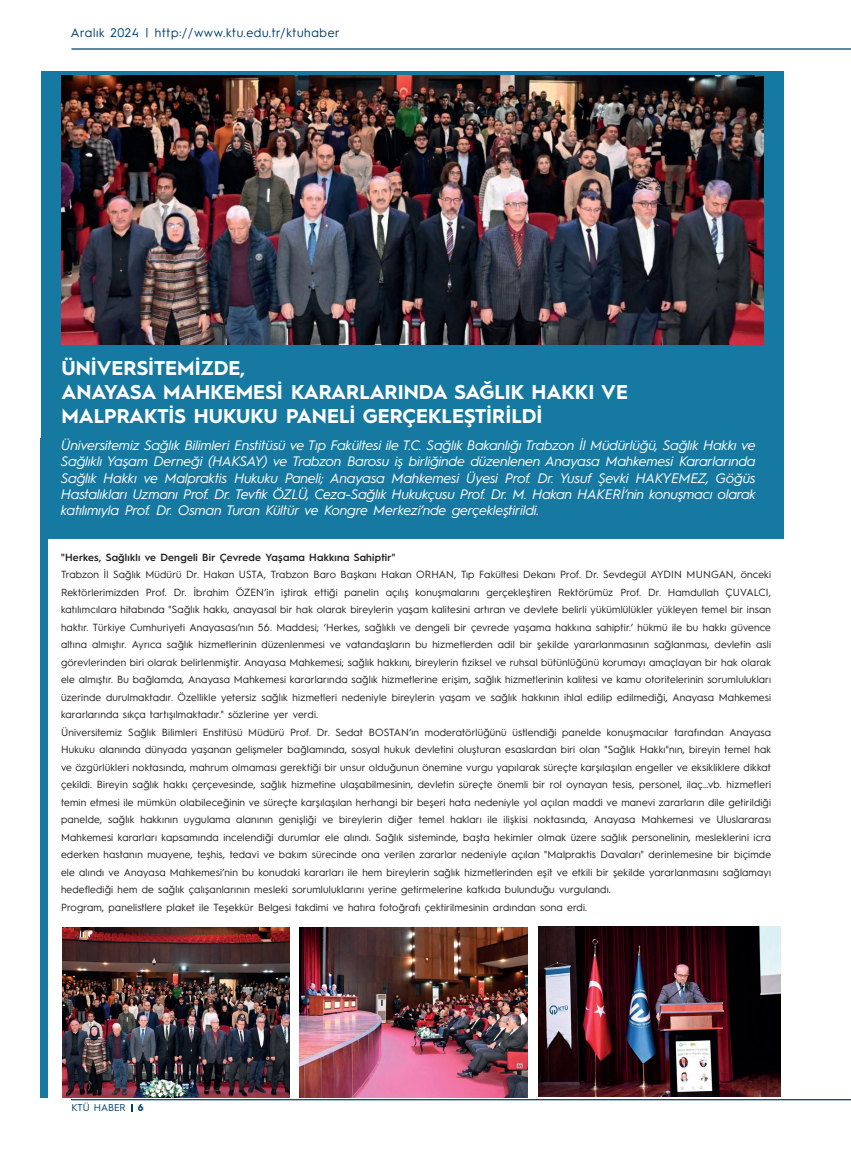
<style>
.page{position:relative;width:851px;height:1170px;background:#fff}
.page>*{position:absolute;margin:0;border:0;box-sizing:border-box;transform-origin:0 0}
.t1{font:700 20px/24px "Hurme Geometric Sans 1";color:#fff}
.t2{font:italic 13.75px/16.2px "Hurme Geometric Sans 1";color:#fff;text-align:justify}
.t3{font:12.5px "Hurme Geometric Sans 1";letter-spacing:.05em;color:#00406d}
.t4{font:10.38px/17.5px "Hurme Geometric Sans 1";letter-spacing:.02em;color:#231f20}
.t5{font:600 10.38px "Hurme Geometric Sans 1";letter-spacing:.02em;color:#231f20}
.t6{font:10px "Hurme Geometric Sans 1";color:#00406d}
.s1{font-weight:700}
</style>
<div class="page">
<hr style="left:71px;top:48px;width:779px;height:2px;background:#00406d">
<hr style="left:71px;top:1098px;width:779px;height:2px;background:#00406d">
<img style="left:62px;top:927px;width:228px;height:170px">
<img style="left:299px;top:927px;width:228px;height:170px">
<img style="left:538px;top:926px;width:242px;height:170px">
<div style="left:41px;top:71px;width:742px;height:467px;background:#1679a2"></div>
<div style="left:41px;top:438px;width:7px;height:659px;background:#1679a2"></div>
<img style="left:61px;top:76px;width:702px;height:268px">
<p class="t3" style="left:71px;top:24px;width:270px">Aralık 2024 | http://www.ktu.edu.tr/ktuhaber</p>
<h1 class="t1" style="left:61px;top:355px;width:568px">ÜNİVERSİTEMİZDE,<br>ANAYASA MAHKEMESİ KARARLARINDA SAĞLIK HAKKI VE<br>MALPRAKTİS HUKUKU PANELİ GERÇEKLEŞTİRİLDİ</h1>
<p class="t2" style="left:61px;top:436px;width:696px">Üniversitemiz Sağlık Bilimleri Enstitüsü ve Tıp Fakültesi ile T.C. Sağlık Bakanlığı Trabzon İl Müdürlüğü, Sağlık Hakkı ve Sağlıklı Yaşam Derneği (HAKSAY) ve Trabzon Barosu iş birliğinde düzenlenen Anayasa Mahkemesi Kararlarında Sağlık Hakkı ve Malpraktis Hukuku Paneli; Anayasa Mahkemesi Üyesi Prof. Dr. Yusuf Şevki HAKYEMEZ, Göğüs Hastalıkları Uzmanı Prof. Dr. Tevfik ÖZLÜ, Ceza-Sağlık Hukukçusu Prof. Dr. M. Hakan HAKERİ’nin konuşmacı olarak katılımıyla Prof. Dr. Osman Turan Kültür ve Kongre Merkezi’nde gerçekleştirildi.</p>
<p class="t5" style="left:61px;top:549px;width:336px">"Herkes, Sağlıklı ve Dengeli Bir Çevrede Yaşama Hakkına Sahiptir"</p>
<p class="t4" style="left:61px;top:565px;width:711px">Trabzon İl Sağlık Müdürü Dr. Hakan USTA, Trabzon Baro Başkanı Hakan ORHAN, Tıp Fakültesi Dekanı Prof. Dr. Sevdegül AYDIN MUNGAN, önceki Rektörlerimizden Prof. Dr. İbrahim ÖZEN’in iştirak ettiği panelin açılış konuşmalarını gerçekleştiren Rektörümüz Prof. Dr. Hamdullah ÇUVALCI, katılımcılara hitabında "Sağlık hakkı, anayasal bir hak olarak bireylerin yaşam kalitesini artıran ve devlete belirli yükümlülükler yükleyen temel bir insan haktır. Türkiye Cumhuriyeti Anayasası’nın 56. Maddesi; ‘Herkes, sağlıklı ve dengeli bir çevrede yaşama hakkına sahiptir.’ hükmü ile bu hakkı güvence altına almıştır. Ayrıca sağlık hizmetlerinin düzenlenmesi ve vatandaşların bu hizmetlerden adil bir şekilde yararlanmasının sağlanması, devletin asli görevlerinden biri olarak belirlenmiştir. Anayasa Mahkemesi; sağlık hakkını, bireylerin fiziksel ve ruhsal bütünlüğünü korumayı amaçlayan bir hak olarak ele almıştır. Bu bağlamda, Anayasa Mahkemesi kararlarında sağlık hizmetlerine erişim, sağlık hizmetlerinin kalitesi ve kamu otoritelerinin sorumlulukları üzerinde durulmaktadır. Özellikle yetersiz sağlık hizmetleri nedeniyle bireylerin yaşam ve sağlık hakkının ihlal edilip edilmediği, Anayasa Mahkemesi kararlarında sıkça tartışılmaktadır." sözlerine yer verdi.<br>Üniversitemiz Sağlık Bilimleri Enstitüsü Müdürü Prof. Dr. Sedat BOSTAN’ın moderatörlüğünü üstlendiği panelde konuşmacılar tarafından Anayasa Hukuku alanında dünyada yaşanan gelişmeler bağlamında, sosyal hukuk devletini oluşturan esaslardan biri olan "Sağlık Hakkı"nın, bireyin temel hak ve özgürlükleri noktasında, mahrum olmaması gerektiği bir unsur olduğunun önemine vurgu yapılarak süreçte karşılaşılan engeller ve eksikliklere dikkat çekildi. Bireyin sağlık hakkı çerçevesinde, sağlık hizmetine ulaşabilmesinin, devletin süreçte önemli bir rol oynayan tesis, personel, ilaç…vb. hizmetleri temin etmesi ile mümkün olabileceğinin ve süreçte karşılaşılan herhangi bir beşeri hata nedeniyle yol açılan maddi ve manevi zararların dile getirildiği panelde, sağlık hakkının uygulama alanının genişliği ve bireylerin diğer temel hakları ile ilişkisi noktasında, Anayasa Mahkemesi ve Uluslararası Mahkemesi kararları kapsamında incelendiği durumlar ele alındı. Sağlık sisteminde, başta hekimler olmak üzere sağlık personelinin, mesleklerini icra ederken hastanın muayene, teşhis, tedavi ve bakım sürecinde ona verilen zararlar nedeniyle açılan "Malpraktis Davaları" derinlemesine bir biçimde ele alındı ve Anayasa Mahkemesi’nin bu konudaki kararları ile hem bireylerin sağlık hizmetlerinden eşit ve etkili bir şekilde yararlanmasını sağlamayı hedeflediği hem de sağlık çalışanlarının mesleki sorumluluklarını yerine getirmelerine katkıda bulunduğu vurgulandı.<br>Program, panelistlere plaket ile Teşekkür Belgesi takdimi ve hatıra fotoğrafı çektirilmesinin ardından sona erdi.</p>
<p class="t6" style="left:72px;top:1100px;width:74px">KTÜ HABER <span class="s1">6</span></p>
</div>
